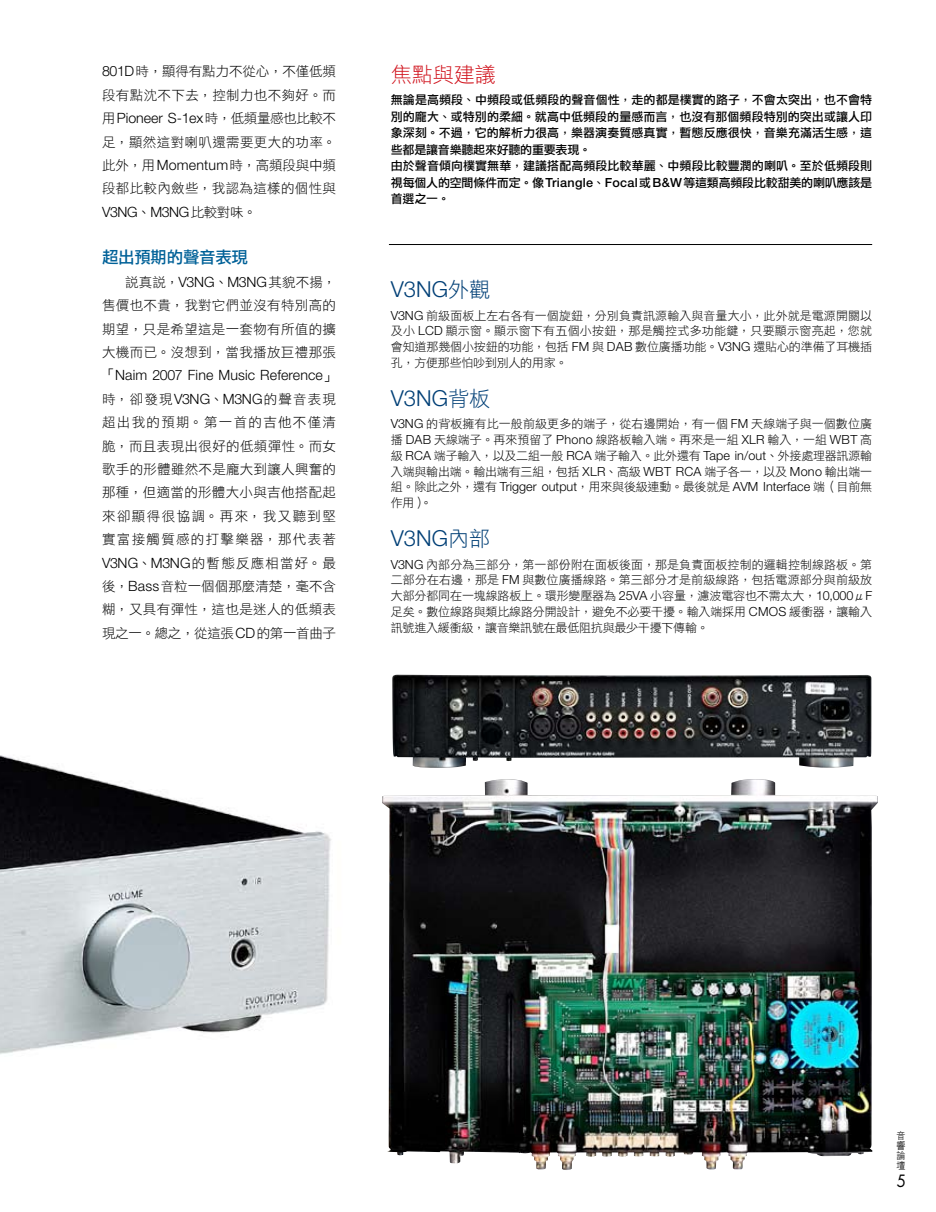
<style>
.page{position:relative;width:936px;height:1212px;background:#fff}
.page>*{position:absolute;margin:0;border:0;box-sizing:border-box;transform-origin:0 0}
.t1{font:300 22.05px "Helvetica Neue";color:#003f76}
.t2{font:21px "DF Li Hei Std W3";color:#d0111b}
.t3{font:16.5px "DF Li Hei Std W5";letter-spacing:-.02em;color:#006198}
.t4{font:300 14.1px "Helvetica Neue";letter-spacing:-.005em;color:#000}
.t5{font:300 14.1px "Helvetica Neue";letter-spacing:-.03em;color:#000}
.t6{font:13.5px/23.4px "DF Li Hei Std W3";letter-spacing:.025em;color:#000;text-align:justify}
.t7{font:12px/15.8px "DF Li Hei Std W3";letter-spacing:-.02em;color:#000;text-align:justify}
.t8{font:12px/16.5px "DF Li Hei Std W5";letter-spacing:.005em;color:#000}
.t9{font:9.9px/10.2px "DF Hei Lt HK BF";color:#000;text-align:justify;scale:.91 1}
.s1{font-family:"Helvetica Neue";font-weight:300;font-size:14.1px}
.s2{font-family:"DF Li Hei Std W3";font-weight:400;font-size:13.5px}
.s3{font-family:"Helvetica Neue";font-weight:500;font-size:12.6px}
.s4{font-family:"DF Li Hei Std W3";font-weight:400;font-size:21px}
.s5{font-family:"Helvetica Neue";font-weight:300;font-size:12.6px}
</style>
<div class="page">
<img style="left:0;top:755px;width:331px;height:300px">
<img style="left:392px;top:675px;width:479px;height:93px">
<hr style="left:389px;top:244px;width:483px;height:1px;background:#000">
<img style="left:382px;top:779px;width:495px;height:391px">
<p class="t6" style="left:102px;top:60px;width:235px"><span class="s1">801D</span>時，顯得有點力不從心，不僅低頻段有點沈不下去，控制力也不夠好。而</p>
<p class="t4" style="left:102px;top:109px;width:235px"><span class="s2">用</span>Pioneer S-1ex<span class="s2">時，低頻量感也比較不</span></p>
<p class="t6" style="left:102px;top:130px;width:235px">足，顯然這對喇叭還需要更大的功率。此外，用<span class="s1">Momentum</span>時，高頻段與中頻段都比較內斂些，我認為這樣的個性與</p>
<p class="t5" style="left:102px;top:203px;width:156px">V3NG<span class="s2">、</span>M3NG<span class="s2">比較對味。</span></p>
<h3 class="t3" style="left:102px;top:249px;width:147px">超出預期的聲音表現</h3>
<p class="t6" style="left:102px;top:270px;width:235px;text-indent:23px">說真說，<span class="s1">V3NG</span>、<span class="s1">M3NG</span>其貌不揚，售價也不貴，我對它們並沒有特別高的期望，只是希望這是一套物有所值的擴大機而已。沒想到，當我播放巨禮那張</p>
<p class="t4" style="left:102px;top:367px;width:235px"><span class="s2">「</span>Naim 2007 Fine Music Reference<span class="s2">」</span></p>
<p class="t6" style="left:102px;top:387px;width:235px">時，卻發現<span class="s1">V3NG</span>、<span class="s1">M3NG</span>的聲音表現超出我的預期。第一首的吉他不僅清脆，而且表現出很好的低頻彈性。而女歌手的形體雖然不是龐大到讓人興奮的那種，但適當的形體大小與吉他搭配起來卻顯得很協調。再來，我又聽到堅實富接觸質感的打擊樂器，那代表著<span class="s1">V3NG</span>、<span class="s1">M3NG</span>的暫態反應相當好。最後，<span class="s1">Bass</span>音粒一個個那麼清楚，毫不含糊，又具有彈性，這也是迷人的低頻表現之一。總之，從這張<span class="s1">CD</span>的第一首曲子</p>
<h2 class="t2" style="left:391px;top:63px;width:106px">焦點與建議</h2>
<p class="t8" style="left:391px;top:91px;width:483px">無論是高頻段、中頻段或低頻段的聲音個性，走的都是樸實的路子，不會太突出，也不會特別的龐大、或特別的柔細。就高中低頻段的量感而言，也沒有那個頻段特別的突出或讓人印象深刻。不過，它的解析力很高，樂器演奏質感真實，暫態反應很快，音樂充滿活生感，這些都是讓音樂聽起來好聽的重要表現。<br>由於聲音傾向樸實無華，建議搭配高頻段比較華麗、中頻段比較豐潤的喇叭。至於低頻段則視每個人的空間條件而定。像<span class="s3">Triangle</span>、<span class="s3">Focal</span>或<span class="s3">B&amp;W</span>等這類高頻段比較甜美的喇叭應該是首選之一。</p>
<h1 class="t1" style="left:391px;top:276px;width:101px">V3NG<span class="s4">外觀</span></h1>
<p class="t7" style="left:391px;top:307px;width:483px"><span class="s5">V3NG</span> 前級面板上左右各有一個旋鈕，分別負責訊源輸入與音量大小，此外就是電源開關以及小 <span class="s5">LCD</span> 顯示窗。顯示窗下有五個小按鈕，那是觸控式多功能鍵，只要顯示窗亮起，您就會知道那幾個小按鈕的功能，包括 <span class="s5">FM</span> 與 <span class="s5">DAB</span> 數位廣播功能。<span class="s5">V3NG</span> 還貼心的準備了耳機插孔，方便那些怕吵到別人的用家。</p>
<h1 class="t1" style="left:391px;top:385px;width:101px">V3NG<span class="s4">背板</span></h1>
<p class="t7" style="left:391px;top:416px;width:483px"><span class="s5">V3NG</span> 的背板擁有比一般前級更多的端子，從右邊開始，有一個 <span class="s5">FM</span> 天線端子與一個數位廣播 <span class="s5">DAB</span> 天線端子。再來預留了 <span class="s5">Phono</span> 線路板輸入端。再來是一組 <span class="s5">XLR</span> 輸入，一組 <span class="s5">WBT</span> 高級 <span class="s5">RCA</span> 端子輸入，以及二組一般 <span class="s5">RCA</span> 端子輸入。此外還有 <span class="s5">Tape in/out</span>、外接處理器訊源輸入端與輸出端。輸出端有三組，包括 <span class="s5">XLR</span>、高級 <span class="s5">WBT RCA</span> 端子各一，以及 <span class="s5">Mono</span> 輸出端一組。除此之外，還有 <span class="s5">Trigger output</span>，用來與後級連動。最後就是 <span class="s5">AVM Interface</span> 端（目前無作用）。</p>
<h1 class="t1" style="left:391px;top:525px;width:101px">V3NG<span class="s4">內部</span></h1>
<p class="t7" style="left:391px;top:556px;width:483px"><span class="s5">V3NG</span> 內部分為三部分，第一部份附在面板後面，那是負責面板控制的邏輯控制線路板。第二部分在右邊，那是 <span class="s5">FM</span> 與數位廣播線路。第三部分才是前級線路，包括電源部分與前級放大部分都同在一塊線路板上。環形變壓器為 <span class="s5">25VA</span> 小容量，濾波電容也不需太大，<span class="s5">10,000</span>μ<span class="s5">F</span>足矣。數位線路與類比線路分開設計，避免不必要干擾。輸入端採用 <span class="s5">CMOS</span> 緩衝器，讓輸入訊號進入緩衝級，讓音樂訊號在最低阻抗與最少干擾下傳輸。</p>
<p class="t9" style="left:896px;top:1130px;width:11px">音響論壇</p>
</div>
